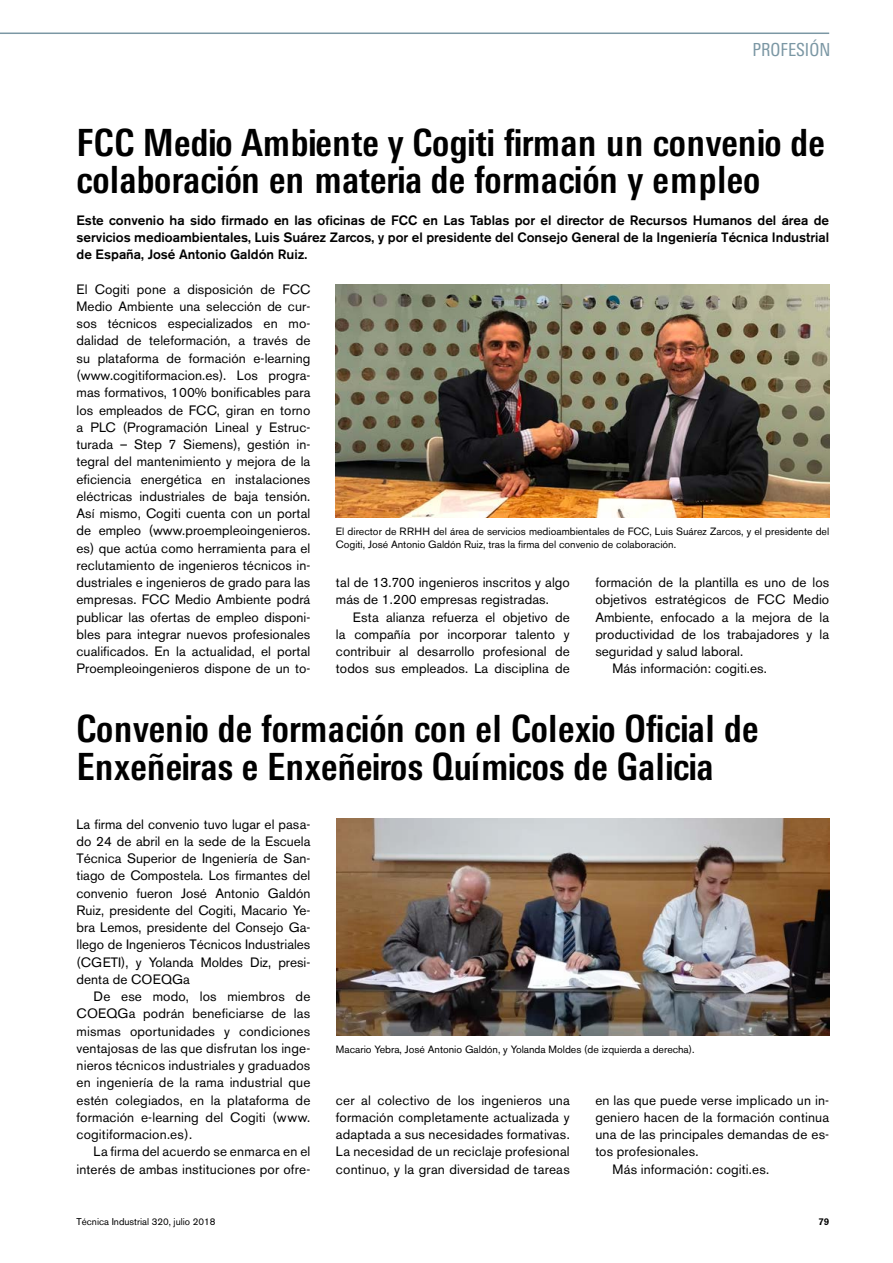
<style>
.page{position:relative;width:893px;height:1263px;background:#fff}
.page>*{position:absolute;margin:0;border:0;box-sizing:border-box;transform-origin:0 0}
.t1{font:700 condensed 37.5px/37.5px "LT Univers";letter-spacing:.005em;color:#000}
.t2{font:condensed 18px "LT Univers";color:#7b97a4}
.t3{font:13.5px/17.2px "Akzidenz Grotesk BE";letter-spacing:.005em;color:#000;text-align:justify}
.t4{font:500 13.5px/17.2px "Akzidenz Grotesk BE";color:#000;text-align:justify}
.t5{font:10.5px/12.6px "Akzidenz Grotesk BE";color:#000}
.t6{font:9.75px "Akzidenz Grotesk BE";color:#000}
.t7{font:500 9.75px "Akzidenz Grotesk BE";color:#000}
</style>
<div class="page">
<hr style="left:0;top:33px;width:829px;height:1px;background:#7b97a4">
<img style="left:336px;top:819px;width:494px;height:216px">
<img style="left:336px;top:285px;width:493px;height:233px">
<h2 class="t2" style="left:752px;top:39px;width:80px">PROFESIÓN</h2>
<h1 class="t1" style="left:77px;top:123px;width:750px">FCC Medio Ambiente y Cogiti firman un convenio de colaboración en materia de formación y empleo</h1>
<p class="t4" style="left:77px;top:211px;width:754px">Este convenio ha sido firmado en las oficinas de FCC en Las Tablas por el director de Recursos Humanos del área de servicios medioambientales, Luis Suárez Zarcos, y por el presidente del Consejo General de la Ingeniería Técnica Industrial de España, José Antonio Galdón Ruiz.</p>
<p class="t3" style="left:77px;top:280px;width:235px">El Cogiti pone a disposición de FCC Medio Ambiente una selección de cur&shy;sos técnicos especializados en mo&shy;dalidad de teleformación, a través de su plataforma de formación e-learning (www.cogitiformacion.es). Los progra&shy;mas formativos, 100% bonificables para los empleados de FCC, giran en torno a PLC (Programación Lineal y Estruc&shy;turada – Step 7 Siemens), gestión in&shy;tegral del mantenimiento y mejora de la eficiencia energética en instalaciones eléctricas industriales de baja tensión.<br>Así mismo, Cogiti cuenta con un portal de empleo (www.proempleoingenieros. es) que actúa como herramienta para el reclutamiento de ingenieros técnicos in&shy;dustriales e ingenieros de grado para las empresas. FCC Medio Ambiente podrá publicar las ofertas de empleo disponi&shy;bles para integrar nuevos profesionales cualificados. En la actualidad, el portal Proempleoingenieros dispone de un to-</p>
<p class="t5" style="left:336px;top:525px;width:495px">El director de RRHH del área de servicios medioambientales de FCC, Luis Suárez Zarcos, y el presidente del<br>Cogiti, José Antonio Galdón Ruiz, tras la firma del convenio de colaboración.</p>
<p class="t3" style="left:336px;top:574px;width:235px">tal de 13.700 ingenieros inscritos y algo más de 1.200 empresas registradas.</p>
<p class="t3" style="left:336px;top:608px;width:235px;text-indent:17px">Esta alianza refuerza el objetivo de la compañía por incorporar talento y contribuir al desarrollo profesional de todos sus empleados. La disciplina de</p>
<p class="t3" style="left:595px;top:574px;width:235px">formación de la plantilla es uno de los</p>
<p class="t3" style="left:595px;top:591px;width:235px">objetivos estratégicos de FCC Medio</p>
<p class="t3" style="left:595px;top:608px;width:235px">Ambiente, enfocado a la mejora de la</p>
<p class="t3" style="left:595px;top:625px;width:235px">productividad de los trabajadores y la</p>
<p class="t3" style="left:595px;top:643px;width:149px">seguridad y salud laboral.</p>
<p class="t3" style="left:612px;top:660px;width:156px">Más información: cogiti.es.</p>
<h1 class="t1" style="left:77px;top:710px;width:684px">Convenio de formación con el Colexio Oficial de<br>Enxeñeiras e Enxeñeiros Químicos de Galicia</h1>
<p class="t3" style="left:77px;top:815px;width:235px">La firma del convenio tuvo lugar el pasa&shy;do 24 de abril en la sede de la Escuela Técnica Superior de Ingeniería de San&shy;tiago de Compostela. Los firmantes del convenio fueron José Antonio Galdón Ruiz, presidente del Cogiti, Macario Ye&shy;bra Lemos, presidente del Consejo Ga&shy;llego de Ingenieros Técnicos Industriales (CGETI), y Yolanda Moldes Diz, presi&shy;denta de COEQGa</p>
<p class="t3" style="left:77px;top:988px;width:235px;text-indent:17px">De ese modo, los miembros de COEQGa podrán beneficiarse de las mismas oportunidades y condiciones ventajosas de las que disfrutan los inge&shy;nieros técnicos industriales y graduados en ingeniería de la rama industrial que estén colegiados, en la plataforma de formación e-learning del Cogiti (www. cogitiformacion.es).</p>
<p class="t3" style="left:77px;top:1143px;width:235px;text-align:right">La firma del acuerdo se enmarca en el interés de ambas instituciones por ofre-</p>
<p class="t5" style="left:336px;top:1043px;width:360px">Macario Yebra, José Antonio Galdón, y Yolanda Moldes (de izquierda a derecha).</p>
<p class="t3" style="left:336px;top:1091px;width:235px">cer al colectivo de los ingenieros una formación completamente actualizada y adaptada a sus necesidades formativas.<br>La necesidad de un reciclaje profesional continuo, y la gran diversidad de tareas</p>
<p class="t3" style="left:595px;top:1091px;width:235px">en las que puede verse implicado un in-</p>
<p class="t3" style="left:595px;top:1108px;width:235px">geniero hacen de la formación continua</p>
<p class="t3" style="left:595px;top:1126px;width:235px">una de las principales demandas de es-</p>
<p class="t3" style="left:595px;top:1143px;width:105px">tos profesionales.</p>
<p class="t3" style="left:612px;top:1160px;width:158px">Más información: cogiti.es.</p>
<p class="t6" style="left:77px;top:1216px;width:140px">Técnica Industrial 320, julio 2018</p>
<p class="t7" style="left:818px;top:1216px;width:12px">79</p>
</div>
